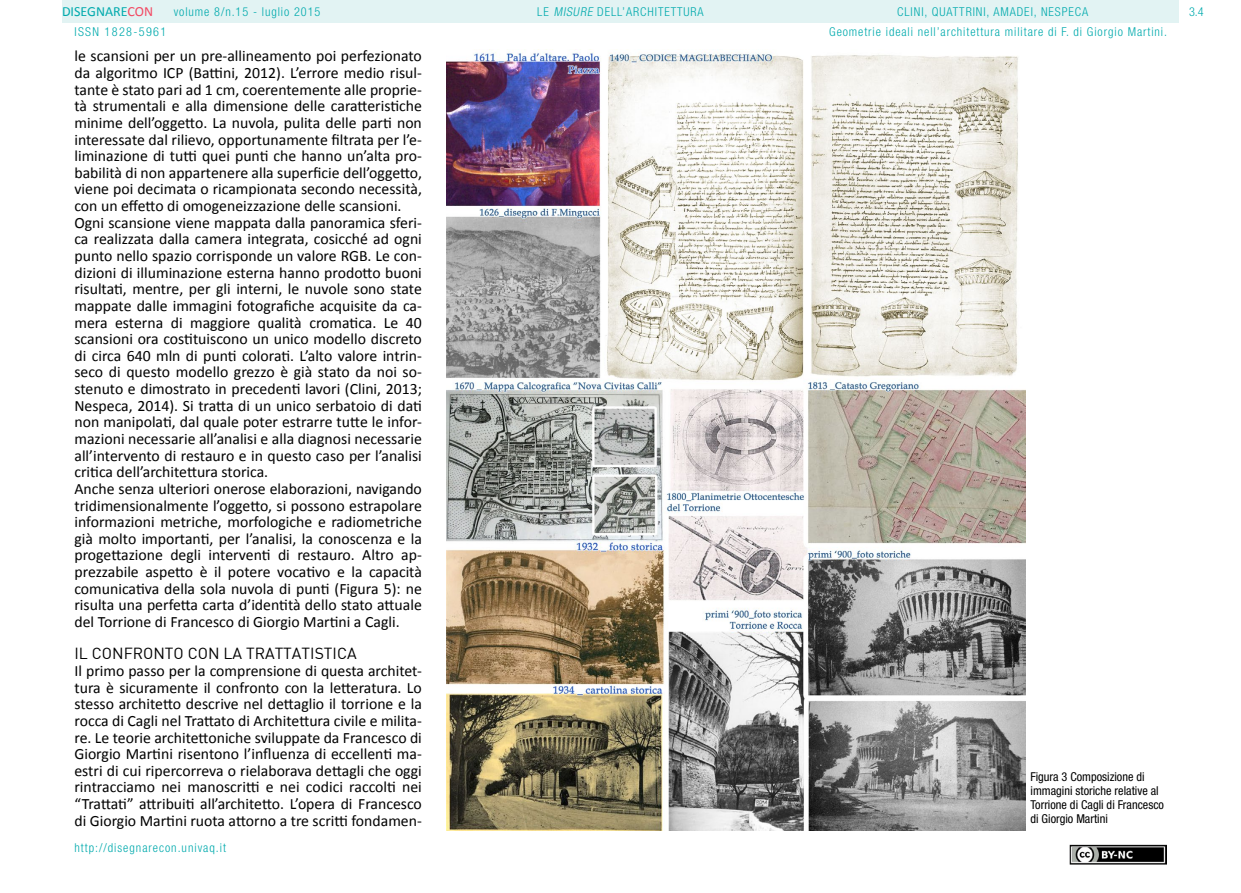
<style>
.page{position:relative;width:1241px;height:893px;background:#fff}
.page>*{position:absolute;margin:0;border:0;box-sizing:border-box;transform-origin:0 0}
.t1{font:15.75px/16.6px "Calibri";color:#000}
.t2{font:15.75px "DIN";color:#000}
.t3{font:14px "Calibri";color:#00aaad}
.t4{font:300 condensed 12.25px/19.4px "Helvetica Neue LT Std";letter-spacing:.075em;color:#00aaad}
.t5{font:condensed 12.25px/14px "Helvetica Neue LT Std";color:#000}
.t6{font:300 condensed 12.25px "Helvetica Neue LT Std";letter-spacing:.11em;color:#00aaad}
.s1{color:#f24862}
.s2{font-style:italic}
</style>
<div class="page">
<div style="left:62px;top:0;width:1116px;height:23px;background:#e2f3f3"></div>
<img style="left:1069px;top:845px;width:97px;height:19px">
<img style="left:446px;top:51px;width:578px;height:780px">
<p class="t3" style="left:62px;top:3px;width:93px">DISEGNARE<span class="s1">CON</span></p>
<p class="t4" style="left:897px;top:2px;width:13px">Clini</p>
<p class="t4" style="left:924px;top:2px;width:22px">, quattrini</p>
<p class="t4" style="left:986px;top:2px;width:15px">, amadei</p>
<p class="t4" style="left:174px;top:2px;width:148px">volume 8/n.15 - luglio 2015</p>
<p class="t4" style="left:537px;top:2px;width:168px">LE <span class="s2">MISURE</span> DELL’ARCHITETTURA</p>
<p class="t4" style="left:1188px;top:2px;width:16px">3.4</p>
<p class="t4" style="left:829px;top:2px;width:339px;text-indent:205px">, nespeca<br>Geometrie ideali nell’architettura militare di F. di Giorgio Martini.</p>
<p class="t6" style="left:74px;top:24px;width:93px">ISSN 1828-5961</p>
<p class="t1" style="left:74px;top:47px;width:349px">le scansioni per un pre-allineamento poi perfezionato da algoritmo ICP (Battini, 2012). L’errore medio risul&shy;tante è stato pari ad 1 cm, coerentemente alle proprie&shy;tà strumentali e alla dimensione delle caratteristiche minime dell’oggetto. La nuvola, pulita delle parti non interessate dal rilievo, opportunamente filtrata per l’e&shy;liminazione di tutti quei punti che hanno un’alta pro&shy;babilità di non appartenere alla superficie dell’oggetto, viene poi decimata o ricampionata secondo necessità, con un effetto di omogeneizzazione delle scansioni.<br>Ogni scansione viene mappata dalla panoramica sferi&shy;ca realizzata dalla camera integrata, cosicché ad ogni punto nello spazio corrisponde un valore RGB. Le con&shy;dizioni di illuminazione esterna hanno prodotto buoni risultati, mentre, per gli interni, le nuvole sono state mappate dalle immagini fotografiche acquisite da ca&shy;mera esterna di maggiore qualità cromatica. Le 40 scansioni ora costituiscono un unico modello discreto di circa 640 mln di punti colorati. L’alto valore intrin&shy;seco di questo modello grezzo è già stato da noi so&shy;stenuto e dimostrato in precedenti lavori (Clini, 2013; Nespeca, 2014). Si tratta di un unico serbatoio di dati non manipolati, dal quale poter estrarre tutte le infor&shy;mazioni necessarie all’analisi e alla diagnosi necessarie all’intervento di restauro e in questo caso per l’analisi critica dell’architettura storica.<br>Anche senza ulteriori onerose elaborazioni, navigando tridimensionalmente l’oggetto, si possono estrapolare informazioni metriche, morfologiche e radiometriche già molto importanti, per l’analisi, la conoscenza e la progettazione degli interventi di restauro. Altro ap&shy;prezzabile aspetto è il potere vocativo e la capacità comunicativa della sola nuvola di punti (Figura 5): ne risulta una perfetta carta d’identità dello stato attuale del Torrione di Francesco di Giorgio Martini a Cagli.</p>
<p class="t2" style="left:74px;top:644px;width:284px">IL CONFRONTO CON LA TRATTATISTICA</p>
<p class="t1" style="left:74px;top:662px;width:349px;text-align:justify">Il primo passo per la comprensione di questa architet&shy;tura è sicuramente il confronto con la letteratura. Lo stesso architetto descrive nel dettaglio il torrione e la rocca di Cagli nel Trattato di Architettura civile e milita&shy;re. Le teorie architettoniche sviluppate da Francesco di Giorgio Martini risentono l’influenza di eccellenti ma&shy;estri di cui ripercorreva o rielaborava dettagli che oggi rintracciamo nei manoscritti e nei codici raccolti nei “Trattati” attribuiti all’architetto. L’opera di Francesco di Giorgio Martini ruota attorno a tre scritti fondamen-</p>
<p class="t4" style="left:74px;top:838px;width:153px">http://disegnarecon.univaq.it</p>
<p class="t5" style="left:1030px;top:769px;width:135px">Figura 3 Composizione di immagini storiche relative al<br>Torrione di Cagli di Francesco di Giorgio Martini</p>
</div>
